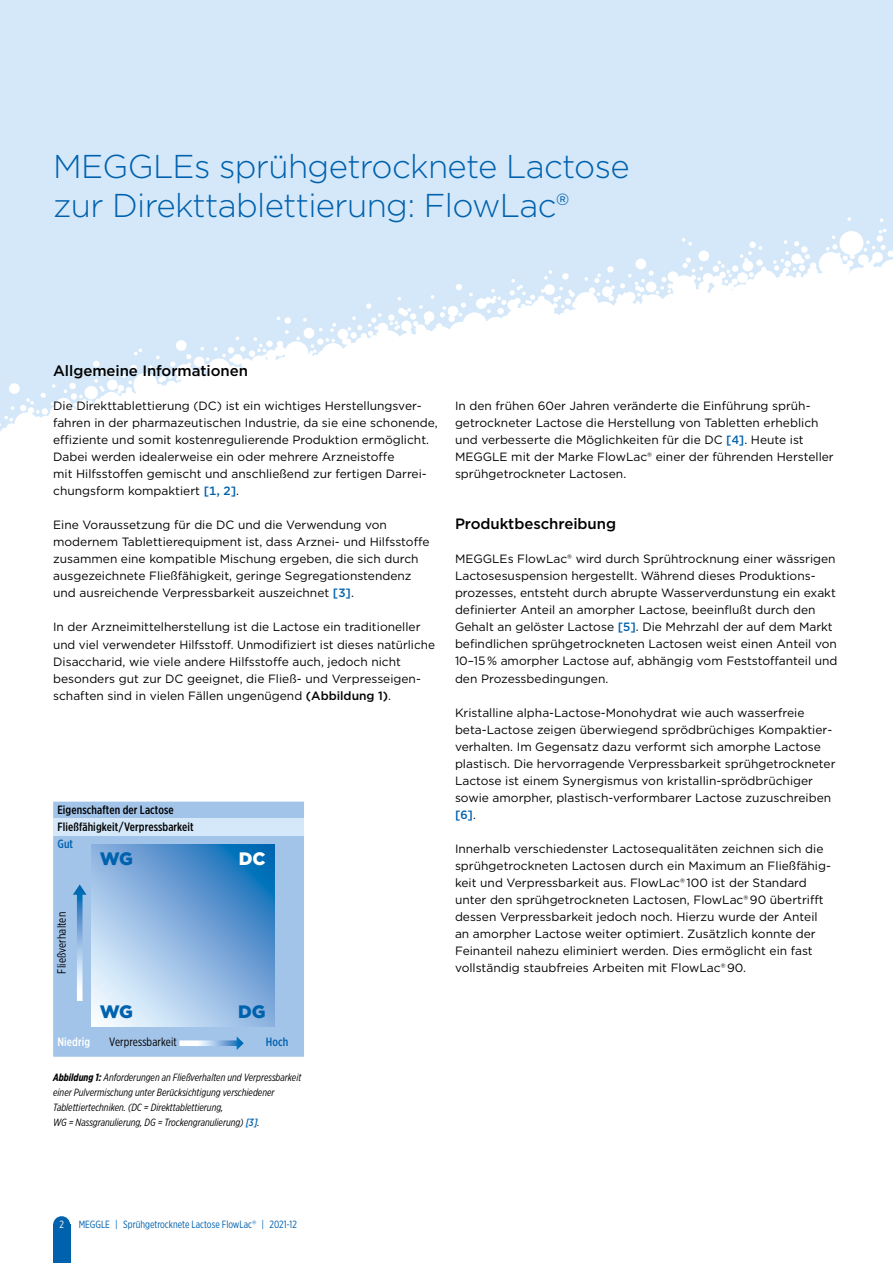
<style>
.page{position:relative;width:893px;height:1263px;background:#fff}
.page>*{position:absolute;margin:0;border:0;box-sizing:border-box;transform-origin:0 0}
.t1{font:300 33px/39px "Gotham";letter-spacing:-.02em;color:#0061ad}
.t2{font:900 18px "Gotham";color:#0061ad}
.t3{font:900 18px "Gotham";color:#fff}
.t4{font:500 15px "Gotham";letter-spacing:-.005em;color:#000}
.t5{font:12px/17px "Gotham";color:#000}
.t6{font:500 12px/17px "Gotham X Narrow";letter-spacing:.01em;color:#000}
.t7{font:12px "Gotham X Narrow";letter-spacing:.01em;color:#000}
.t8{font:500 12px "Gotham X Narrow";letter-spacing:.01em;color:#0061ad}
.t9{font:500 12px "Gotham X Narrow";letter-spacing:.01em;color:#fff}
.t10{font:italic 10.5px/15px "Gotham X Narrow";color:#000}
.t11{font:10.5px "Gotham X Narrow";color:#0061ad}
.t12{font:10.5px "Gotham X Narrow";color:#fff}
.s1{font-weight:500;color:#0061ad}
.s2{font-weight:500}
.s3{font-weight:700}
.s4{font-family:"Gotham"}
</style>
<div class="page">
<div style="left:0;top:0;width:893px;height:455px;background:#d4e8f9"></div>
<svg style="left:0;top:217px;width:893px;height:238px;fill:#fff"></svg>
<div style="left:53px;top:1225px;width:17px;height:38px;background:#0061ad"></div>
<div style="left:53px;top:1216px;width:17px;height:17px;background:#0061ad;border-radius:50%"></div>
<div style="left:53px;top:801px;width:251px;height:256px;background:#a3c4e9"></div>
<div style="left:53px;top:819px;width:251px;height:17px;background:#d4e8f9"></div>
<svg style="left:73px;top:884px;width:14px;height:117px;background:#98bee4"></svg>
<svg style="left:179px;top:1036px;width:65px;height:14px"></svg>
<svg style="left:91px;top:844px;width:183px;height:183px;background:#86b2dd"></svg>
<h1 class="t1" style="left:53px;top:146px;width:578px">MEGGLEs sprühgetrocknete Lactose zur Direkttablettierung: FlowLac®</h1>
<p class="t4" style="left:53px;top:361px;width:196px">Allgemeine Informationen</p>
<p class="t5" style="left:53px;top:397px;width:386px">Die Direkttablettierung (DC) ist ein wichtiges Herstellungsver&shy;fahren in der pharmazeutischen Industrie, da sie eine schonende, effiziente und somit kostenregulierende Produktion ermöglicht.<br>Dabei werden idealerweise ein oder mehrere Arzneistoffe<br>mit Hilfsstoffen gemischt und anschließend zur fertigen Darrei&shy;chungsform kompaktiert <span class="s1">[1, 2]</span>.</p>
<p class="t5" style="left:53px;top:516px;width:378px">Eine Voraussetzung für die DC und die Verwendung von modernem Tablettierequipment ist, dass Arznei- und Hilfsstoffe zusammen eine kompatible Mischung ergeben, die sich durch ausgezeichnete Fließfähigkeit, geringe Segregationstendenz und ausreichende Verpressbarkeit auszeichnet <span class="s1">[3]</span>.</p>
<p class="t5" style="left:53px;top:618px;width:383px">In der Arzneimittelherstellung ist die Lactose ein traditioneller und viel verwendeter Hilfsstoff. Unmodifiziert ist dieses natürliche Disaccharid, wie viele andere Hilfsstoffe auch, jedoch nicht besonders gut zur DC geeignet, die Fließ- und Verpresseigen&shy;schaften sind in vielen Fällen ungenügend <span class="s2">(Abbildung 1)</span>.</p>
<p class="t6" style="left:57px;top:801px;width:138px">Eigenschaften der Lactose<br>Fließfähigkeit/Verpressbarkeit</p>
<p class="t8" style="left:57px;top:836px;width:17px">Gut</p>
<p class="t7" style="left:54px;top:973px;width:63px;rotate:-90deg">Fließverhalten</p>
<h2 class="t2" style="left:100px;top:846px;width:35px">WG</h2>
<h2 class="t3" style="left:239px;top:846px;width:28px">DC</h2>
<h2 class="t2" style="left:100px;top:1000px;width:35px">WG</h2>
<h2 class="t2" style="left:238px;top:1000px;width:29px">DG</h2>
<p class="t9" style="left:57px;top:1034px;width:34px">Niedrig</p>
<p class="t7" style="left:109px;top:1034px;width:69px">Verpressbarkeit</p>
<p class="t8" style="left:266px;top:1034px;width:24px">Hoch</p>
<p class="t10" style="left:53px;top:1070px;width:250px"><span class="s3">Abbildung 1:</span> Anforderungen an Fließverhalten und Verpressbarkeit einer Pulvermischung unter Berücksichtigung verschiedener Tablettiertechniken. (DC = Direkttablettierung,<br>WG = Nassgranulierung, DG = Trockengranulierung) <span class="s1">[3]</span>.</p>
<p class="t5" style="left:455px;top:397px;width:380px">In den frühen 60er Jahren veränderte die Einführung sprüh&shy;getrockneter Lactose die Herstellung von Tabletten erheblich und verbesserte die Möglichkeiten für die DC <span class="s1">[4]</span>. Heute ist MEGGLE mit der Marke FlowLac® einer der führenden Hersteller sprühgetrockneter Lactosen.</p>
<p class="t4" style="left:455px;top:514px;width:163px">Produktbeschreibung</p>
<p class="t5" style="left:455px;top:550px;width:384px">MEGGLEs FlowLac® wird durch Sprühtrocknung einer wässrigen Lactosesuspension hergestellt. Während dieses Produktions&shy;prozesses, entsteht durch abrupte Wasserverdunstung ein exakt definierter Anteil an amorpher Lactose, beeinflußt durch den Gehalt an gelöster Lactose <span class="s1">[5]</span>. Die Mehrzahl der auf dem Markt befindlichen sprühgetrockneten Lactosen weist einen Anteil von 10–15 % amorpher Lactose auf, abhängig vom Feststoffanteil und den Prozessbedingungen.</p>
<p class="t5" style="left:455px;top:703px;width:382px">Kristalline alpha-Lactose-Monohydrat wie auch wasserfreie beta-Lactose zeigen überwiegend sprödbrüchiges Kompaktier&shy;verhalten. Im Gegensatz dazu verformt sich amorphe Lactose plastisch. Die hervorragende Verpressbarkeit sprühgetrockneter Lactose ist einem Synergismus von kristallin-sprödbrüchiger sowie amorpher, plastisch-verformbarer Lactose zuzuschreiben <span class="s1">[6]</span>.</p>
<p class="t5" style="left:455px;top:840px;width:377px">Innerhalb verschiedenster Lactosequalitäten zeichnen sich die sprühgetrockneten Lactosen durch ein Maximum an Fließfähig&shy;keit und Verpressbarkeit aus. FlowLac® 100 ist der Standard unter den sprühgetrockneten Lactosen, FlowLac® 90 übertrifft dessen Verpressbarkeit jedoch noch. Hierzu wurde der Anteil an amorpher Lactose weiter optimiert. Zusätzlich konnte der Feinanteil nahezu eliminiert werden. Dies ermöglicht ein fast vollständig staubfreies Arbeiten mit FlowLac® 90.</p>
<p class="t12" style="left:59px;top:1218px;width:6px">2</p>
<p class="t11" style="left:79px;top:1218px;width:220px">MEGGLE | Sprühgetrocknete Lactose FlowLac<span class="s4">®</span> | 2021-12</p>
</div>
